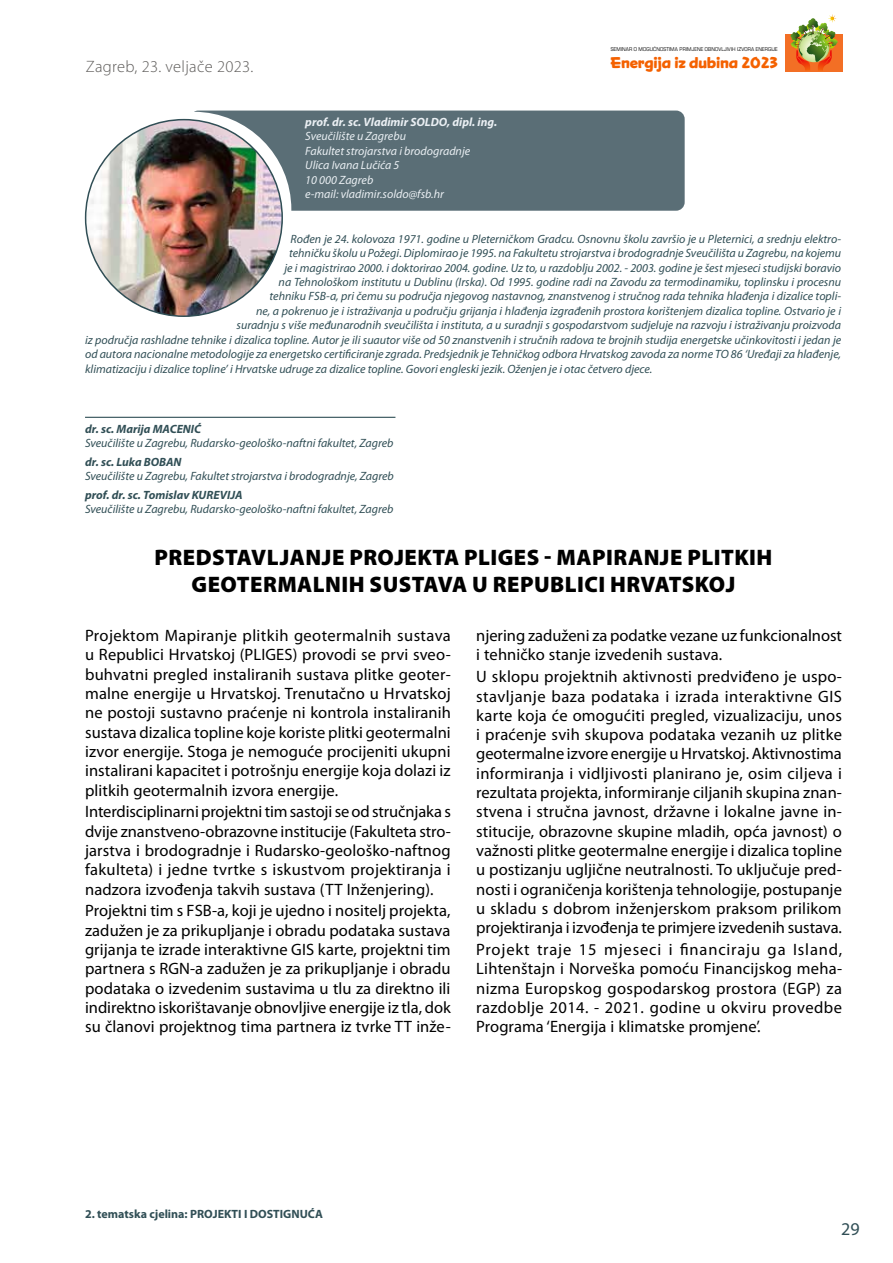
<style>
.page{position:relative;width:893px;height:1263px;background:#fff}
.page>*{position:absolute;margin:0;border:0;box-sizing:border-box;transform-origin:0 0}
.t1{font:900 22.5px/27px "Myriad Pro";letter-spacing:.02em;color:#000;text-align:center}
.t2{font:18px "Myriad Pro";color:#314f56}
.t3{font:16.5px/19.4px "Myriad Pro";letter-spacing:.005em;color:#000;text-align:justify}
.t4{font:300 16.5px "Myriad Pro";letter-spacing:.02em;color:#5d5b59}
.t5{font:700 15.45px "Snicker";letter-spacing:-.01em;color:#f46100}
.t6{font:italic 12px "Myriad Pro";color:#314f56}
.t7{font:italic 12px/14.4px "Myriad Pro";color:#eaeff3}
.t8{font:italic 700 12px "Myriad Pro";color:#314f56}
.t9{font:700 12px "Myriad Pro";color:#314f56}
.t10{font:italic 700 12px "Myriad Pro";color:#eaeff3}
.t11{font:5.7px "Eurostile TOT";letter-spacing:.03em;color:#000;scale:.9 1}
</style>
<div class="page">
<div style="left:786px;top:34px;width:57px;height:38px;background:#f36f25"></div>
<img style="left:790px;top:15px;width:48px;height:56px">
<div style="left:194px;top:111px;width:491px;height:100px;background:#5a6e76"></div>
<hr style="left:85px;top:417px;width:310px;height:1px;background:#314f56">
<img style="left:86px;top:120px;width:196px;height:196px;border-radius:98px">
<p class="t11" style="left:611px;top:47px;width:187px">SEMINAR O MOGUĆNOSTIMA PRIMJENE OBNOVLJIVIH IZVORA ENERGIJE</p>
<p class="t4" style="left:86px;top:57px;width:169px">Zagreb, 23. veljače 2023.</p>
<p class="t5" style="left:610px;top:52px;width:169px">Energija iz dubina 2023</p>
<p class="t10" style="left:305px;top:115px;width:193px">prof. dr. sc. Vladimir SOLDO, dipl. ing.</p>
<p class="t7" style="left:305px;top:129px;width:166px">Sveučilište u Zagrebu<br>Fakultet strojarstva i brodogradnje<br>Ulica Ivana Lučića 5<br>10 000 Zagreb<br>e-mail: vladimir.soldo@fsb.hr</p>
<p class="t6" style="left:291px;top:232px;width:552px">Rođen je 24. kolovoza 1971. godine u Pleterničkom Gradcu. Osnovnu školu završio je u Pleternici, a srednju elektro-</p>
<p class="t6" style="left:289px;top:247px;width:554px">tehničku školu u Požegi. Diplomirao je 1995. na Fakultetu strojarstva i brodogradnje Sveučilišta u Zagrebu, na kojemu</p>
<p class="t6" style="left:285px;top:261px;width:558px">je i magistrirao 2000. i doktorirao 2004. godine. Uz to, u razdoblju 2002. - 2003. godine je šest mjeseci studijski boravio</p>
<p class="t6" style="left:279px;top:276px;width:564px">na Tehnološkom institutu u Dublinu (Irska). Od 1995. godine radi na Zavodu za termodinamiku, toplinsku i procesnu</p>
<p class="t6" style="left:270px;top:290px;width:573px">tehniku FSB-a, pri čemu su područja njegovog nastavnog, znanstvenog i stručnog rada tehnika hlađenja i dizalice topli-</p>
<p class="t6" style="left:256px;top:304px;width:586px">ne, a pokrenuo je i istraživanja u području grijanja i hlađenja izgrađenih prostora korištenjem dizalica topline. Ostvario je i</p>
<p class="t6" style="left:237px;top:319px;width:606px">suradnju s više međunarodnih sveučilišta i instituta, a u suradnji s gospodarstvom sudjeluje na razvoju i istraživanju proizvoda</p>
<p class="t6" style="left:85px;top:333px;width:758px">iz područja rashladne tehnike i dizalica topline. Autor je ili suautor više od 50 znanstvenih i stručnih radova te brojnih studija energetske učinkovitosti i jedan je</p>
<p class="t6" style="left:85px;top:348px;width:758px">od autora nacionalne metodologije za energetsko certificiranje zgrada. Predsjednik je Tehničkog odbora Hrvatskog zavoda za norme TO 86 ‘Uređaji za hlađenje,</p>
<p class="t6" style="left:85px;top:362px;width:569px">klimatizaciju i dizalice topline’ i Hrvatske udruge za dizalice topline. Govori engleski jezik. Oženjen je i otac četvero djece.</p>
<p class="t8" style="left:85px;top:422px;width:118px">dr. sc. Marija MACENIĆ</p>
<p class="t6" style="left:85px;top:437px;width:310px">Sveučilište u Zagrebu, Rudarsko-geološko-naftni fakultet, Zagreb</p>
<p class="t8" style="left:85px;top:455px;width:98px">dr. sc. Luka BOBAN</p>
<p class="t6" style="left:85px;top:470px;width:310px">Sveučilište u Zagrebu, Fakultet strojarstva i brodogradnje, Zagreb</p>
<p class="t8" style="left:85px;top:488px;width:159px">prof. dr. sc. Tomislav KUREVIJA</p>
<p class="t6" style="left:85px;top:503px;width:310px">Sveučilište u Zagrebu, Rudarsko-geološko-naftni fakultet, Zagreb</p>
<h1 class="t1" style="left:155px;top:545px;width:619px">PREDSTAVLJANJE PROJEKTA PLIGES - MAPIRANJE PLITKIH<br>GEOTERMALNIH SUSTAVA U REPUBLICI HRVATSKOJ</h1>
<p class="t3" style="left:85px;top:626px;width:367px">Projektom Mapiranje plitkih geotermalnih sustava u Republici Hrvatskoj (PLIGES) provodi se prvi sveo&shy;buhvatni pregled instaliranih sustava plitke geoter&shy;malne energije u Hrvatskoj. Trenutačno u Hrvatskoj ne postoji sustavno praćenje ni kontrola instaliranih sustava dizalica topline koje koriste plitki geotermalni izvor energije. Stoga je nemoguće procijeniti ukupni instalirani kapacitet i potrošnju energije koja dolazi iz plitkih geotermalnih izvora energije.</p>
<p class="t3" style="left:85px;top:802px;width:367px">Interdisciplinarni projektni tim sastoji se od stručnjaka s dvije znanstveno-obrazovne institucije (Fakulteta stro&shy;jarstva i brodogradnje i Rudarsko-geološko-naftnog fakulteta) i jedne tvrtke s iskustvom projektiranja i nadzora izvođenja takvih sustava (TT Inženjering).</p>
<p class="t3" style="left:85px;top:901px;width:367px">Projektni tim s FSB-a, koji je ujedno i nositelj projekta, zadužen je za prikupljanje i obradu podataka sustava grijanja te izrade interaktivne GIS karte, projektni tim partnera s RGN-a zadužen je za prikupljanje i obradu podataka o izvedenim sustavima u tlu za direktno ili indirektno iskorištavanje obnovljive energije iz tla, dok su članovi projektnog tima partnera iz tvrke TT inže-</p>
<p class="t3" style="left:476px;top:626px;width:367px">njering zaduženi za podatke vezane uz funkcionalnost i tehničko stanje izvedenih sustava.</p>
<p class="t3" style="left:476px;top:667px;width:367px">U sklopu projektnih aktivnosti predviđeno je uspo&shy;stavljanje baza podataka i izrada interaktivne GIS karte koja će omogućiti pregled, vizualizaciju, unos i praćenje svih skupova podataka vezanih uz plitke geotermalne izvore energije u Hrvatskoj. Aktivnostima informiranja i vidljivosti planirano je, osim ciljeva i rezultata projekta, informiranje ciljanih skupina znan&shy;stvena i stručna javnost, državne i lokalne javne in&shy;stitucije, obrazovne skupine mladih, opća javnost) o važnosti plitke geotermalne energije i dizalica topline u postizanju ugljične neutralnosti. To uključuje pred&shy;nosti i ograničenja korištenja tehnologije, postupanje u skladu s dobrom inženjerskom praksom prilikom projektiranja i izvođenja te primjere izvedenih sustava.</p>
<p class="t3" style="left:476px;top:940px;width:367px">Projekt traje 15 mjeseci i financiraju ga Island, Lihtenštajn i Norveška pomoću Financijskog meha&shy;nizma Europskog gospodarskog prostora (EGP) za razdoblje 2014. - 2021. godine u okviru provedbe Programa ‘Energija i klimatske promjene’.</p>
<p class="t9" style="left:85px;top:1207px;width:240px">2. tematska cjelina: PROJEKTI I DOSTIGNUĆA</p>
<p class="t2" style="left:841px;top:1219px;width:20px">29</p>
</div>
